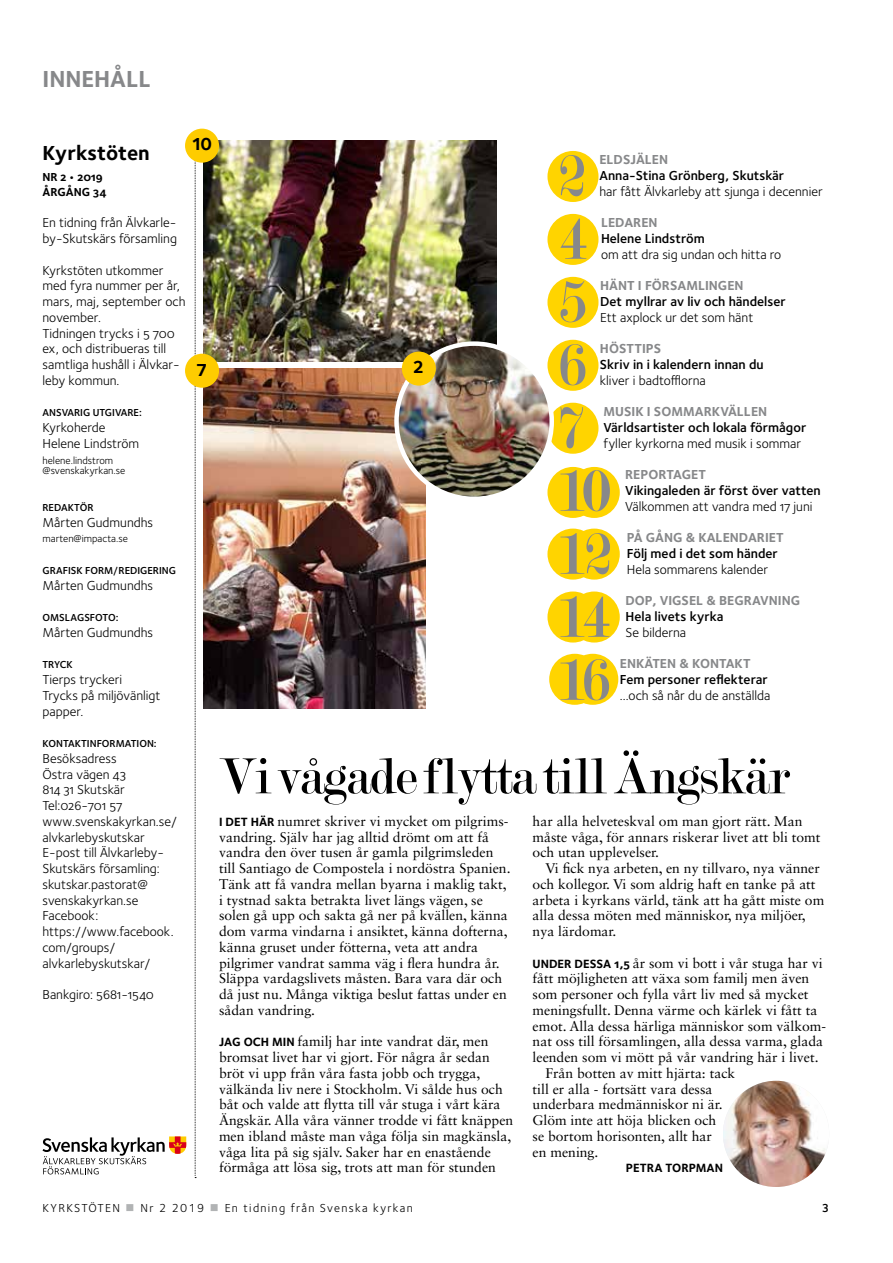
<style>
.page{position:relative;width:893px;height:1263px;background:#fff}
.page>*{position:absolute;margin:0;border:0;box-sizing:border-box;transform-origin:0 0}
.t1{font:62.4px "Modern";letter-spacing:-.05em;color:#87888a}
.t2{font:54px "Modern";letter-spacing:-.02em;color:#000}
.t3{font:700 24px "Foundry Sterling";color:#87888a}
.t4{font:700 21px "Foundry Sterling";color:#000}
.t5{font:700 18px "Foundry Sterling";color:#000}
.t6{font:13.95px/15.8px "Sabon LT Std";color:#000}
.t7{font:13.5px/15.8px "Foundry Sterling";color:#000}
.t8{font:600 13.5px "Foundry Sterling";color:#000}
.t9{font:700 13.5px "Foundry Sterling";color:#87888a}
.t10{font:700 12.3px "Foundry Sterling";color:#000}
.t11{font:12px "Foundry Sterling";letter-spacing:.11em;color:#000}
.t12{font:700 12px/15px "Foundry Sterling";color:#000}
.t13{font:600 12px "Foundry Sterling";color:#000}
.t14{font:600 10.5px "Foundry Sterling";color:#000}
.t15{font:10.5px/10.5px "Foundry Sterling";color:#000}
.s1{font-family:"Foundry Sterling";font-weight:700;font-size:12.3px}
.s2{color:#b1b3b4}
</style>
<div class="page">
<div style="left:549px;top:654px;width:51px;height:51px;background:#ffd400;border-radius:50%"></div>
<div style="left:567px;top:654px;width:51px;height:51px;background:#ffd400;border-radius:50%"></div>
<div style="left:547px;top:151px;width:51px;height:51px;background:#ffd400;border-radius:50%"></div>
<div style="left:547px;top:214px;width:51px;height:51px;background:#ffd400;border-radius:50%"></div>
<div style="left:547px;top:277px;width:51px;height:51px;background:#ffd400;border-radius:50%"></div>
<div style="left:547px;top:340px;width:51px;height:51px;background:#ffd400;border-radius:50%"></div>
<div style="left:547px;top:403px;width:51px;height:51px;background:#ffd400;border-radius:50%"></div>
<div style="left:547px;top:529px;width:51px;height:51px;background:#ffd400;border-radius:50%"></div>
<div style="left:547px;top:467px;width:51px;height:51px;background:#ffd400;border-radius:50%"></div>
<div style="left:569px;top:529px;width:51px;height:51px;background:#ffd400;border-radius:50%"></div>
<div style="left:569px;top:467px;width:51px;height:51px;background:#ffd400;border-radius:50%"></div>
<div style="left:547px;top:591px;width:51px;height:51px;background:#ffd400;border-radius:50%"></div>
<div style="left:569px;top:591px;width:51px;height:51px;background:#ffd400;border-radius:50%"></div>
<svg style="left:195px;top:162px;width:1px;height:1016px"></svg>
<svg style="left:43px;top:1136px;width:143px;height:38px"></svg>
<img style="left:203px;top:140px;width:293px;height:222px">
<img style="left:203px;top:369px;width:222px;height:339px">
<img style="left:396px;top:344px;width:156px;height:155px;border-radius:78px">
<div style="left:394px;top:341px;width:160px;height:160px;border:4px solid #fff;border-radius:50%"></div>
<div style="left:185px;top:129px;width:34px;height:34px;background:#fecc00;border-radius:50%"></div>
<div style="left:402px;top:352px;width:34px;height:34px;background:#fecc00;border-radius:50%"></div>
<div style="left:185px;top:354px;width:34px;height:34px;background:#fecc00;border-radius:50%"></div>
<img style="left:723px;top:1081px;width:106px;height:106px;border-radius:53px">
<h3 class="t3" style="left:43px;top:64px;width:110px">INNEHÅLL</h3>
<p class="t5" style="left:191px;top:133px;width:22px">10</p>
<h3 class="t4" style="left:43px;top:141px;width:109px">Kyrkstöten</h3>
<p class="t12" style="left:43px;top:170px;width:65px">NR 2 • 2019<br>ÅRGÅNG 34</p>
<p class="t7" style="left:43px;top:215px;width:136px">En tidning från Älvkarle&shy;by-Skutskärs församling</p>
<p class="t7" style="left:43px;top:262px;width:145px">Kyrkstöten utkommer med fyra nummer per år, mars, maj, september och november.<br>Tidningen trycks i 5 700 ex, och distribueras till samtliga hushåll i Älvkar&shy;leby kommun.</p>
<p class="t14" style="left:43px;top:407px;width:101px">ANSVARIG UTGIVARE:</p>
<p class="t7" style="left:43px;top:420px;width:98px">Kyrkoherde<br>Helene Lindström</p>
<p class="t15" style="left:43px;top:455px;width:84px">helene.lindstrom @svenskakyrkan.se</p>
<p class="t14" style="left:43px;top:501px;width:53px">REDAKTÖR</p>
<p class="t7" style="left:43px;top:514px;width:112px">Mårten Gudmundhs</p>
<p class="t15" style="left:43px;top:534px;width:87px">marten@impacta.se</p>
<p class="t14" style="left:43px;top:564px;width:135px">GRAFISK FORM/REDIGERING</p>
<p class="t7" style="left:43px;top:577px;width:112px">Mårten Gudmundhs</p>
<p class="t14" style="left:43px;top:611px;width:77px">OMSLAGSFOTO:</p>
<p class="t7" style="left:43px;top:624px;width:112px">Mårten Gudmundhs</p>
<p class="t14" style="left:43px;top:659px;width:32px">TRYCK</p>
<p class="t7" style="left:43px;top:672px;width:120px">Tierps tryckeri<br>Trycks på miljövänligt papper.</p>
<p class="t14" style="left:43px;top:737px;width:116px">KONTAKTINFORMATION:</p>
<p class="t7" style="left:43px;top:750px;width:136px">Besöksadress<br>Östra vägen 43<br>814 31 Skutskär<br>Tel:026-701 57 www.svenskakyrkan.se/ alvkarlebyskutskar<br>E-post till Älvkarleby-<br>Skutskärs församling: skutskar.pastorat@ svenskakyrkan.se<br>Facebook: https://www.facebook. com/groups/ alvkarlebyskutskar/</p>
<p class="t7" style="left:43px;top:987px;width:113px">Bankgiro: 5681-1540</p>
<h1 class="t1" style="left:558px;top:145px;width:30px">2</h1>
<p class="t9" style="left:599px;top:152px;width:70px">ELDSJÄLEN</p>
<p class="t8" style="left:599px;top:167px;width:186px">Anna-Stina Grönberg, Skutskär</p>
<p class="t7" style="left:599px;top:183px;width:225px">har fått Älvkarleby att sjunga i decennier</p>
<h1 class="t1" style="left:559px;top:208px;width:30px">4</h1>
<p class="t9" style="left:601px;top:215px;width:58px">LEDAREN</p>
<p class="t8" style="left:601px;top:230px;width:105px">Helene Lindström</p>
<p class="t7" style="left:601px;top:246px;width:182px">om att dra sig undan och hitta ro</p>
<h1 class="t1" style="left:558px;top:271px;width:30px">5</h1>
<p class="t9" style="left:600px;top:278px;width:145px">HÄNT I FÖRSAMLINGEN</p>
<p class="t8" style="left:600px;top:293px;width:187px">Det myllrar av liv och händelser</p>
<p class="t7" style="left:600px;top:309px;width:155px">Ett axplock ur det som hänt</p>
<h1 class="t1" style="left:558px;top:334px;width:30px">6</h1>
<p class="t9" style="left:600px;top:341px;width:63px">HÖSTTIPS</p>
<p class="t8" style="left:600px;top:356px;width:165px">Skriv in i kalendern innan du</p>
<p class="t7" style="left:600px;top:372px;width:107px">kliver i badtofflorna</p>
<p class="t5" style="left:196px;top:360px;width:13px">7</p>
<p class="t5" style="left:413px;top:356px;width:13px">2</p>
<h1 class="t1" style="left:557px;top:397px;width:30px">7</h1>
<p class="t9" style="left:604px;top:404px;width:165px">MUSIK I SOMMARKVÄLLEN</p>
<p class="t8" style="left:604px;top:419px;width:204px">Världsartister och lokala förmågor</p>
<p class="t7" style="left:604px;top:435px;width:199px">fyller kyrkorna med musik i sommar</p>
<h1 class="t1" style="left:557px;top:460px;width:55px">10</h1>
<p class="t9" style="left:625px;top:467px;width:82px">REPORTAGET</p>
<p class="t8" style="left:625px;top:482px;width:197px">Vikingaleden är först över vatten</p>
<p class="t7" style="left:625px;top:498px;width:189px">Välkommen att vandra med 17 juni</p>
<h1 class="t1" style="left:557px;top:523px;width:57px">12</h1>
<p class="t9" style="left:627px;top:530px;width:159px">PÅ GÅNG &amp; KALENDARIET</p>
<p class="t8" style="left:627px;top:545px;width:153px">Följ med i det som händer</p>
<p class="t7" style="left:627px;top:561px;width:143px">Hela sommarens kalender</p>
<h1 class="t1" style="left:557px;top:586px;width:55px">14</h1>
<p class="t9" style="left:625px;top:593px;width:176px">DOP, VIGSEL &amp; BEGRAVNING</p>
<p class="t8" style="left:625px;top:608px;width:99px">Hela livets kyrka</p>
<p class="t7" style="left:625px;top:624px;width:62px">Se bilderna</p>
<h1 class="t1" style="left:557px;top:649px;width:55px">16</h1>
<p class="t9" style="left:620px;top:656px;width:132px">ENKÄTEN &amp; KONTAKT</p>
<p class="t8" style="left:620px;top:671px;width:149px">Fem personer reflekterar</p>
<p class="t7" style="left:620px;top:687px;width:152px">...och så når du de anställda</p>
<h2 class="t2" style="left:219px;top:749px;width:572px">Vi vågade flytta till Ängskär</h2>
<p class="t6" style="left:219px;top:813px;width:293px"><span class="s1">I DET HÄR</span> numret skriver vi mycket om pilgrims&shy;vandring. Själv har jag alltid drömt om att få vandra den över tusen år gamla pilgrimsleden till Santiago de Compostela i nordöstra Spanien.<br>Tänk att få vandra mellan byarna i maklig takt, i tystnad sakta betrakta livet längs vägen, se solen gå upp och sakta gå ner på kvällen, känna dom varma vindarna i ansiktet, känna dofterna, känna gruset under fötterna, veta att andra pilgrimer vandrat samma väg i flera hundra år.<br>Släppa vardagslivets måsten. Bara vara där och då just nu. Många viktiga beslut fattas under en sådan vandring.</p>
<p class="t6" style="left:219px;top:1033px;width:296px"><span class="s1">JAG OCH MIN</span> familj har inte vandrat där, men bromsat livet har vi gjort. För några år sedan bröt vi upp från våra fasta jobb och trygga, välkända liv nere i Stockholm. Vi sålde hus och båt och valde att flytta till vår stuga i vårt kära Ängskär. Alla våra vänner trodde vi fått knäppen men ibland måste man våga följa sin magkänsla, våga lita på sig själv. Saker har en enastående förmåga att lösa sig, trots att man för stunden</p>
<p class="t6" style="left:533px;top:813px;width:289px">har alla helveteskval om man gjort rätt. Man måste våga, för annars riskerar livet att bli tomt och utan upplevelser.</p>
<p class="t6" style="left:533px;top:860px;width:293px;text-indent:13px">Vi fick nya arbeten, en ny tillvaro, nya vänner och kollegor. Vi som aldrig haft en tanke på att arbeta i kyrkans värld, tänk att ha gått miste om alla dessa möten med människor, nya miljöer, nya lärdomar.</p>
<p class="t6" style="left:533px;top:955px;width:292px"><span class="s1">UNDER DESSA 1,5</span> år som vi bott i vår stuga har vi</p>
<p class="t6" style="left:533px;top:970px;width:278px">fått möjligheten att växa som familj men även</p>
<p class="t6" style="left:533px;top:986px;width:277px">som personer och fylla vårt liv med så mycket</p>
<p class="t6" style="left:533px;top:1002px;width:286px">meningsfullt. Denna värme och kärlek vi fått ta</p>
<p class="t6" style="left:533px;top:1018px;width:295px">emot. Alla dessa härliga människor som välkom-</p>
<p class="t6" style="left:533px;top:1033px;width:292px">nat oss till församlingen, alla dessa varma, glada</p>
<p class="t6" style="left:533px;top:1049px;width:288px">leenden som vi mött på vår vandring här i livet.</p>
<p class="t6" style="left:545px;top:1065px;width:191px">Från botten av mitt hjärta: tack</p>
<p class="t6" style="left:533px;top:1081px;width:181px">till er alla - fortsätt vara dessa</p>
<p class="t6" style="left:533px;top:1096px;width:191px">underbara medmänniskor ni är.</p>
<p class="t6" style="left:533px;top:1112px;width:185px">Glöm inte att höja blicken och</p>
<p class="t6" style="left:533px;top:1128px;width:181px">se bortom horisonten, allt har</p>
<p class="t6" style="left:533px;top:1144px;width:67px">en mening.</p>
<p class="t10" style="left:626px;top:1161px;width:99px">PETRA TORPMAN</p>
<p class="t11" style="left:43px;top:1200px;width:372px">KYRKSTÖTEN <span class="s2">■</span> Nr 2 2019 <span class="s2">■</span> En tidning från Svenska kyrkan</p>
<p class="t13" style="left:822px;top:1200px;width:9px">3</p>
</div>
